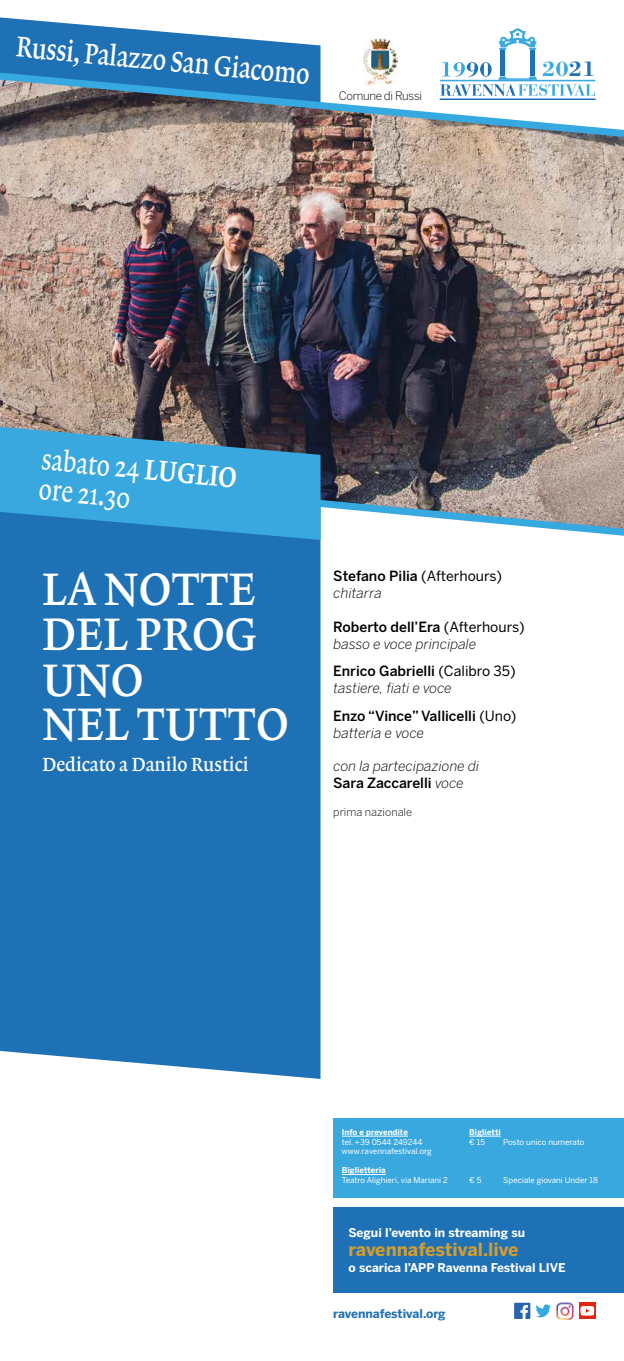
<style>
.page{position:relative;width:624px;height:1361px;background:#fff}
.page>*{position:absolute;margin:0;border:0;box-sizing:border-box;transform-origin:0 0}
.t1{font:48px/45px "Lexicon No 1 Roman B";color:#fff;scale:.9 1}
.t2{font:30px "Lexicon No 1 Roman B";color:#fff;scale:.8 1}
.t3{font:30px/30px "Lexicon No 1 Roman A";color:#fff;scale:.8 1}
.t4{font:700 21.9px "Bodoni";color:#39a8df}
.t5{font:20px "Lexicon No 1 Roman B";color:#fff;scale:.9 1}
.t6{font:700 18px "Benton Sans";color:#d39d2f}
.t7{font:italic 300 14px/16.8px "Benton Sans";color:#000}
.t8{font:500 14px/16.8px "Benton Sans";color:#000}
.t9{font:700 12px "Benton Sans";color:#fff}
.t10{font:700 12px "Benton Sans";letter-spacing:-.005em;color:#1f71b6}
.t11{font:300 11.6px "Benton Sans";letter-spacing:-.025em;color:#000}
.t12{font:300 11px "Benton Sans";color:#000}
.t13{font:8px/9.6px "Benton Sans";color:#fff}
.t14{font:700 8px "Benton Sans";color:#fff}
.s1{color:#1f71b6}
.s2{font-family:"Lexicon No 1 Roman C"}
.s3{font-weight:400}
.s4{font-weight:300;font-style:italic}
.s5{font-weight:500;font-style:normal}
.s6{font-weight:400;font-style:normal}
</style>
<div class="page">
<div style="left:0;top:17px;width:320px;height:1062px;background:#1f71b6"></div>
<img style="left:0;top:67px;width:624px;height:474px">
<svg style="left:514px;top:1302px;width:16px;height:17px"></svg>
<div style="left:579px;top:1302px;width:16px;height:17px;background:#e42313"></div>
<svg style="left:580px;top:1306px;width:14px;height:9px"></svg>
<img style="left:556px;top:1302px;width:17px;height:17px">
<div style="left:530px;top:51px;width:5px;height:25px;background:#1f71b6"></div>
<svg style="left:498px;top:28px;width:38px;height:22px"></svg>
<div style="left:500px;top:51px;width:5px;height:25px;background:#1f71b6"></div>
<svg style="left:439px;top:62px;width:156px;height:38px"></svg>
<svg style="left:0;top:427px;width:320px;height:113px;background:#3996c8"></svg>
<div style="left:333px;top:1118px;width:291px;height:79px;background:#39a8df"></div>
<div style="left:333px;top:1207px;width:291px;height:85px;background:#1f71b6"></div>
<hr style="left:342px;top:1136px;width:66px;height:1px;background:#fff">
<hr style="left:342px;top:1174px;width:44px;height:1px;background:#fff">
<hr style="left:469px;top:1136px;width:31px;height:1px;background:#fff">
<img style="left:364px;top:39px;width:33px;height:48px">
<h2 class="t2" style="left:18px;top:28px;width:370px;rotate:6deg">Russi, Palazzo San Giacomo</h2>
<p class="t11" style="left:339px;top:89px;width:85px">Comune di Russi</p>
<h3 class="t4" style="left:542px;top:55px;width:55px">20<span class="s1">21</span></h3>
<h2 class="t3" style="left:44px;top:444px;width:246px;rotate:6deg">sabato 24 <span class="s2">LUGLIO </span>ore 21.30</h2>
<h1 class="t1" style="left:43px;top:567px;width:275px">LA NOTTE<br>DEL PROG<br>UNO<br>NEL TUTTO</h1>
<h3 class="t5" style="left:43px;top:752px;width:230px">Dedicato a Danilo Rustici</h3>
<p class="t8" style="left:333px;top:568px;width:170px">Stefano Pilia <span class="s3">(Afterhours) </span><span class="s4">chitarra</span></p>
<p class="t7" style="left:333px;top:618px;width:193px"><span class="s5">Roberto dell’Era</span> <span class="s6">(Afterhours) </span>basso e voce principale</p>
<p class="t7" style="left:333px;top:663px;width:184px"><span class="s5">Enrico Gabrielli</span> <span class="s6">(Calibro 35) </span>tastiere, fiati e voce</p>
<p class="t8" style="left:333px;top:707px;width:185px">Enzo “Vince” Vallicelli <span class="s3">(Uno) </span><span class="s4">batteria e voce</span></p>
<p class="t7" style="left:333px;top:758px;width:147px">con la partecipazione di<br><span class="s5">Sara Zaccarelli</span> voce</p>
<p class="t12" style="left:333px;top:805px;width:80px">prima nazionale</p>
<p class="t14" style="left:342px;top:1127px;width:68px">Info e prevendite</p>
<p class="t13" style="left:342px;top:1137px;width:91px">tel. +39 0544 249244 www.ravennafestival.org</p>
<p class="t14" style="left:342px;top:1165px;width:46px">Biglietteria</p>
<p class="t13" style="left:342px;top:1175px;width:107px">Teatro Alighieri, via Mariani 2</p>
<p class="t14" style="left:469px;top:1127px;width:33px">Biglietti</p>
<p class="t13" style="left:469px;top:1137px;width:17px">€ 15</p>
<p class="t13" style="left:503px;top:1137px;width:83px">Posto unico numerato</p>
<p class="t13" style="left:469px;top:1175px;width:14px">€ 5</p>
<p class="t13" style="left:503px;top:1175px;width:96px">Speciale giovani Under 18</p>
<p class="t9" style="left:348px;top:1226px;width:178px">Segui l’evento in streaming su</p>
<p class="t6" style="left:348px;top:1239px;width:171px">ravennafestival.live</p>
<p class="t9" style="left:348px;top:1261px;width:219px">o scarica l’APP Ravenna Festival LIVE</p>
<p class="t10" style="left:333px;top:1307px;width:114px">ravennafestival.org</p>
</div>
